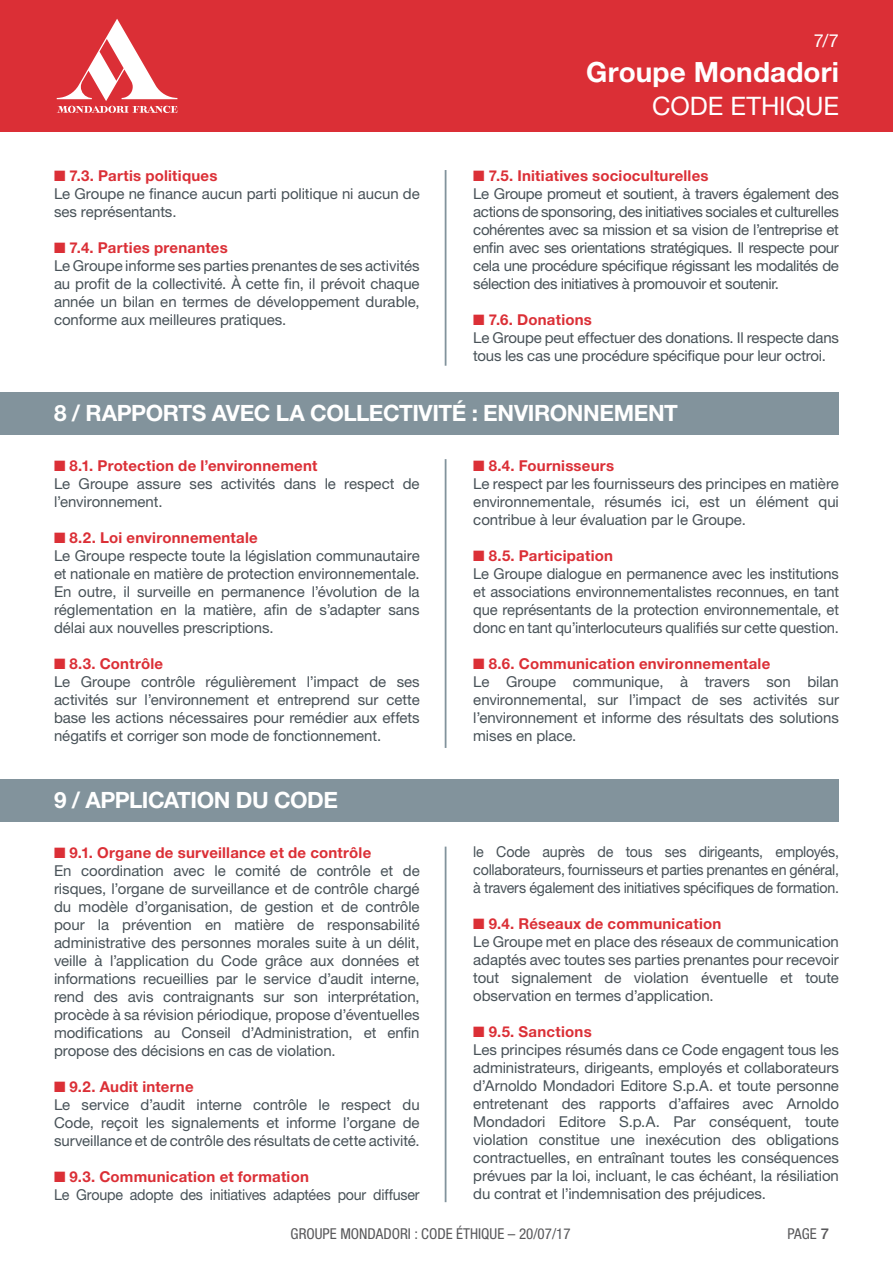
<style>
.page{position:relative;width:893px;height:1263px;background:#fff}
.page>*{position:absolute;margin:0;border:0;box-sizing:border-box;transform-origin:0 0}
.t1{font:700 27.9px "Helvetica Neue LT Std";letter-spacing:.005em;color:#fff}
.t2{font:25.5px "Helvetica Neue LT Std";letter-spacing:-.005em;color:#fff}
.t3{font:700 22.5px "Helvetica Neue LT Std";letter-spacing:-.02em;color:#fff}
.t4{font:18px "Helvetica Neue LT Std";color:#fff}
.t5{font:15px/18px "Helvetica Neue LT Std";letter-spacing:-.005em;color:#485258}
.t6{font:15px/18px "Helvetica Neue LT Std";letter-spacing:-.025em;color:#485258}
.t7{font:15px/18px "Helvetica Neue LT Std";letter-spacing:-.005em;color:#485258;scale:.95 1}
.t8{font:condensed 15px "Helvetica Neue LT Std";color:#58585a}
.s1{color:#db2f36}
.s2{font-weight:700;color:#db2f36}
.s3{font-weight:500;font-stretch:normal}
</style>
<div class="page">
<div style="left:0;top:392px;width:839px;height:42px;background:#82939c"></div>
<div style="left:0;top:0;width:893px;height:132px;background:#db2f36"></div>
<svg style="left:57px;top:19px;width:120px;height:94px"></svg>
<hr style="left:445px;top:170px;width:1px;height:196px;background:#82939c">
<hr style="left:445px;top:459px;width:1px;height:289px;background:#82939c">
<div style="left:0;top:779px;width:839px;height:42px;background:#82939c"></div>
<hr style="left:445px;top:846px;width:1px;height:356px;background:#82939c">
<p class="t4" style="left:814px;top:30px;width:26px">7/7</p>
<p class="t5" style="left:54px;top:167px;width:367px"><span class="s1">■</span> <span class="s2">7.3. Partis politiques<br></span>Le Groupe ne finance aucun parti politique ni aucun de ses représentants.</p>
<p class="t5" style="left:54px;top:239px;width:367px"><span class="s1">■</span> <span class="s2">7.4. Parties prenantes<br></span>Le Groupe informe ses parties prenantes de ses activités au profit de la collectivité. À cette fin, il prévoit chaque année un bilan en termes de développement durable, conforme aux meilleures pratiques.</p>
<h1 class="t1" style="left:586px;top:55px;width:254px">Groupe Mondadori</h1>
<h2 class="t2" style="left:652px;top:91px;width:188px">CODE ETHIQUE</h2>
<p class="t6" style="left:473px;top:167px;width:367px"><span class="s1">■</span> <span class="s2">7.5. Initiatives socioculturelles<br></span>Le Groupe promeut et soutient, à travers également des actions de sponsoring, des initiatives sociales et culturelles cohérentes avec sa mission et sa vision de l’entreprise et enfin avec ses orientations stratégiques. Il respecte pour cela une procédure spécifique régissant les modalités de sélection des initiatives à promouvoir et soutenir.</p>
<p class="t5" style="left:473px;top:311px;width:367px"><span class="s1">■</span> <span class="s2">7.6. Donations<br></span>Le Groupe peut effectuer des donations. Il respecte dans tous les cas une procédure spécifique pour leur octroi.</p>
<h3 class="t3" style="left:54px;top:399px;width:625px">8 / RAPPORTS AVEC LA COLLECTIVITÉ : ENVIRONNEMENT</h3>
<p class="t5" style="left:54px;top:456px;width:367px"><span class="s1">■</span> <span class="s2">8.1. Protection de l’environnement<br></span>Le Groupe assure ses activités dans le respect de l’environnement.</p>
<p class="t5" style="left:54px;top:528px;width:367px"><span class="s1">■</span> <span class="s2">8.2. Loi environnementale<br></span>Le Groupe respecte toute la législation communautaire et nationale en matière de protection environnementale.<br>En outre, il surveille en permanence l’évolution de la réglementation en la matière, afin de s’adapter sans délai aux nouvelles prescriptions.</p>
<p class="t5" style="left:54px;top:654px;width:367px"><span class="s1">■</span> <span class="s2">8.3. Contrôle<br></span>Le Groupe contrôle régulièrement l’impact de ses activités sur l’environnement et entreprend sur cette base les actions nécessaires pour remédier aux effets négatifs et corriger son mode de fonctionnement.</p>
<h3 class="t3" style="left:54px;top:786px;width:286px">9 / APPLICATION DU CODE</h3>
<p class="t5" style="left:54px;top:843px;width:367px"><span class="s1">■</span> <span class="s2">9.1. Organe de surveillance et de contrôle<br></span>En coordination avec le comité de contrôle et de risques, l’organe de surveillance et de contrôle chargé du modèle d’organisation, de gestion et de contrôle pour la prévention en matière de responsabilité administrative des personnes morales suite à un délit, veille à l’application du Code grâce aux données et informations recueillies par le service d’audit interne, rend des avis contraignants sur son interprétation, procède à sa révision périodique, propose d’éventuelles modifications au Conseil d’Administration, et enfin propose des décisions en cas de violation.</p>
<p class="t5" style="left:54px;top:1077px;width:367px"><span class="s1">■</span> <span class="s2">9.2. Audit interne<br></span>Le service d’audit interne contrôle le respect du Code, reçoit les signalements et informe l’organe de surveillance et de contrôle des résultats de cette activité.</p>
<p class="t7" style="left:54px;top:1167px;width:386px"><span class="s1">■</span> <span class="s2">9.3. Communication et formation<br></span>Le Groupe adopte des initiatives adaptées pour diffuser</p>
<p class="t5" style="left:473px;top:456px;width:367px"><span class="s1">■</span> <span class="s2">8.4. Fournisseurs<br></span>Le respect par les fournisseurs des principes en matière environnementale, résumés ici, est un élément qui contribue à leur évaluation par le Groupe.</p>
<p class="t5" style="left:473px;top:546px;width:367px"><span class="s1">■</span> <span class="s2">8.5. Participation<br></span>Le Groupe dialogue en permanence avec les institutions et associations environnementalistes reconnues, en tant que représentants de la protection environnementale, et donc en tant qu’interlocuteurs qualifiés sur cette question.</p>
<p class="t5" style="left:473px;top:654px;width:367px"><span class="s1">■</span> <span class="s2">8.6. Communication environnementale<br></span>Le Groupe communique, à travers son bilan environnemental, sur l’impact de ses activités sur l’environnement et informe des résultats des solutions mises en place.</p>
<p class="t7" style="left:473px;top:843px;width:386px;text-align:justify">le Code auprès de tous ses dirigeants, employés, collaborateurs, fournisseurs et parties prenantes en général, à travers également des initiatives spécifiques de formation.</p>
<p class="t5" style="left:473px;top:915px;width:367px"><span class="s1">■</span> <span class="s2">9.4. Réseaux de communication<br></span>Le Groupe met en place des réseaux de communication adaptés avec toutes ses parties prenantes pour recevoir tout signalement de violation éventuelle et toute observation en termes d’application.</p>
<p class="t5" style="left:473px;top:1023px;width:367px"><span class="s1">■</span> <span class="s2">9.5. Sanctions<br></span>Les principes résumés dans ce Code engagent tous les administrateurs, dirigeants, employés et collaborateurs d’Arnoldo Mondadori Editore S.p.A. et toute personne entretenant des rapports d’affaires avec Arnoldo Mondadori Editore S.p.A. Par conséquent, toute violation constitue une inexécution des obligations contractuelles, en entraînant toutes les conséquences prévues par la loi, incluant, le cas échéant, la résiliation du contrat et l’indemnisation des préjudices.</p>
<p class="t8" style="left:291px;top:1224px;width:281px">GROUPE MONDADORI : CODE ÉTHIQUE – 20/07/17</p>
<p class="t8" style="left:787px;top:1224px;width:43px">PAGE <span class="s3">7</span></p>
</div>
